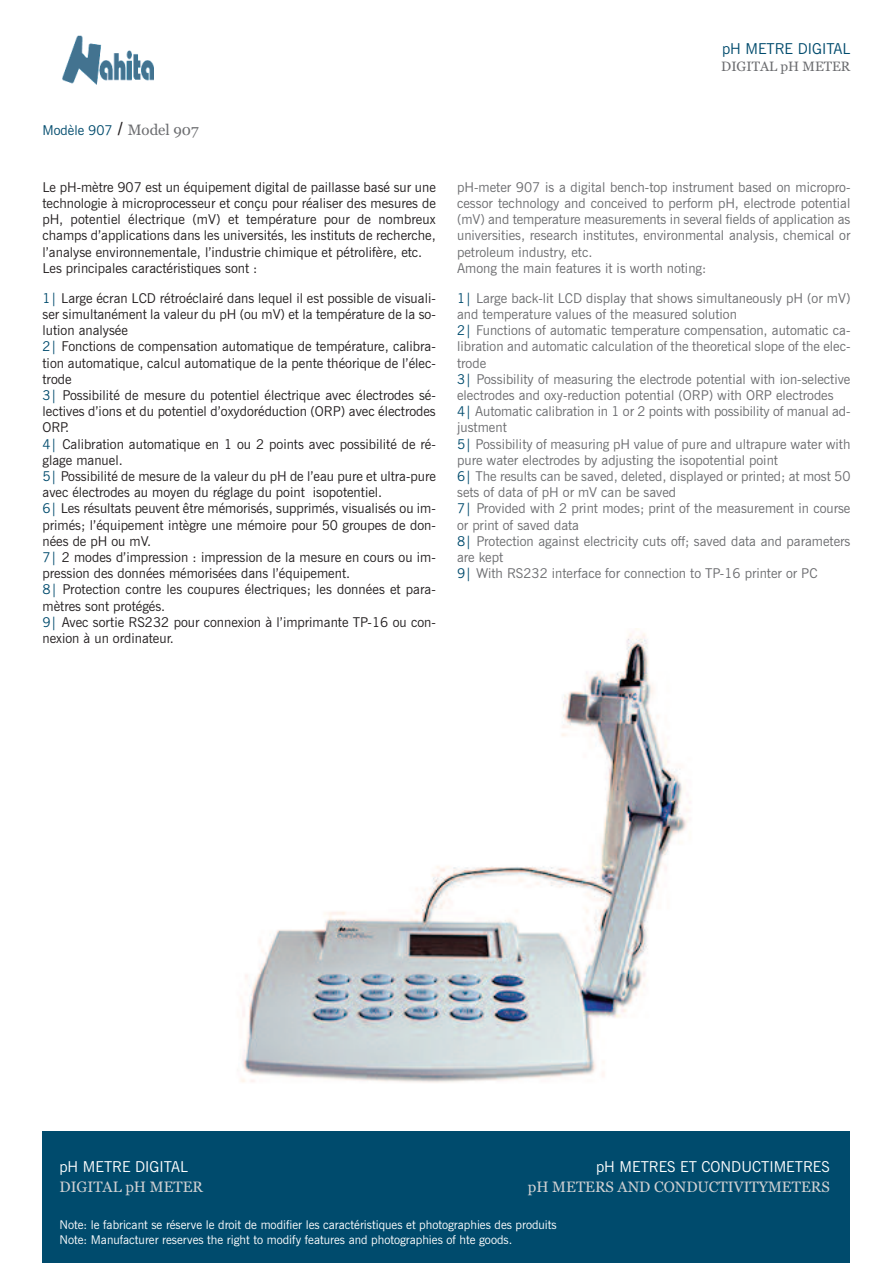
<style>
.page{position:relative;width:893px;height:1263px;background:#fff}
.page>*{position:absolute;margin:0;border:0;box-sizing:border-box;transform-origin:0 0}
.t1{font:15px "Georgia";color:#cfd0d2}
.t2{font:15px "News Gothic";color:#fff}
.t3{font:15px "News Gothic";color:#004b6d}
.t4{font:13.5px/16.2px "News Gothic";color:#231f20}
.t5{font:13.5px/16.2px "News Gothic";color:#6c6d70}
.t6{font:13.5px "News Gothic";color:#004b6d}
.t7{font:13.5px "Georgia";color:#6c6d70}
.t8{font:12px/14.4px "News Gothic";color:#fff}
.s1{font-family:"Arial";font-size:18px;color:#231f20}
.s2{font-family:"Georgia";font-size:15px;color:#6c6d70}
.s3{color:#004b6d}
</style>
<div class="page">
<img style="left:240px;top:628px;width:451px;height:455px">
<div style="left:43px;top:1131px;width:807px;height:132px;background:#004b6d"></div>
<img style="left:62px;top:35px;width:91px;height:50px">
<p class="t6" style="left:43px;top:122px;width:158px">Modèle 907 <span class="s1">/</span> <span class="s2">Model 907</span></p>
<p class="t3" style="left:722px;top:40px;width:130px">pH METRE DIGITAL</p>
<p class="t7" style="left:721px;top:58px;width:131px">DIGITAL pH METER</p>
<p class="t4" style="left:43px;top:179px;width:395px">Le pH-mètre 907 est un équipement digital de paillasse basé sur une technologie à microprocesseur et conçu pour réaliser des mesures de pH, potentiel électrique (mV) et température pour de nombreux champs d’applications dans les universités, les instituts de recherche, l’analyse environnementale, l’industrie chimique et pétrolifère, etc.<br>Les principales caractéristiques sont :</p>
<p class="t5" style="left:457px;top:179px;width:395px">pH-meter 907 is a digital bench-top instrument based on micropro&shy;cessor technology and conceived to perform pH, electrode potential (mV) and temperature measurements in several fields of application as universities, research institutes, environmental analysis, chemical or petroleum industry, etc.<br>Among the main features it is worth noting:</p>
<p class="t4" style="left:43px;top:290px;width:395px"><span class="s3">1|</span> Large écran LCD rétroéclairé dans lequel il est possible de visuali&shy;ser simultanément la valeur du pH (ou mV) et la température de la so&shy;lution analysée<br><span class="s3">2|</span> Fonctions de compensation automatique de température, calibra&shy;tion automatique, calcul automatique de la pente théorique de l’élec&shy;trode<br><span class="s3">3|</span> Possibilité de mesure du potentiel électrique avec électrodes sé&shy;lectives d’ions et du potentiel d’oxydoréduction (ORP) avec électrodes ORP.<br><span class="s3">4|</span> Calibration automatique en 1 ou 2 points avec possibilité de ré&shy;glage manuel.<br><span class="s3">5|</span> Possibilité de mesure de la valeur du pH de l’eau pure et ultra-pure avec électrodes au moyen du réglage du point isopotentiel.<br><span class="s3">6|</span> Les résultats peuvent être mémorisés, supprimés, visualisés ou im&shy;primés; l’équipement intègre une mémoire pour 50 groupes de don&shy;nées de pH ou mV.<br><span class="s3">7|</span> 2 modes d’impression : impression de la mesure en cours ou im&shy;pression des données mémorisées dans l’équipement.<br><span class="s3">8|</span> Protection contre les coupures électriques; les données et para&shy;mètres sont protégés.<br><span class="s3">9|</span> Avec sortie RS232 pour connexion à l’imprimante TP-16 ou con&shy;nexion à un ordinateur.</p>
<p class="t5" style="left:457px;top:290px;width:395px"><span class="s3">1|</span> Large back-lit LCD display that shows simultaneously pH (or mV) and temperature values of the measured solution<br><span class="s3">2|</span> Functions of automatic temperature compensation, automatic ca&shy;libration and automatic calculation of the theoretical slope of the elec&shy;trode<br><span class="s3">3|</span> Possibility of measuring the electrode potential with ion-selective electrodes and oxy-reduction potential (ORP) with ORP electrodes <span class="s3">4|</span> Automatic calibration in 1 or 2 points with possibility of manual ad&shy;justment<br><span class="s3">5|</span> Possibility of measuring pH value of pure and ultrapure water with pure water electrodes by adjusting the isopotential point<br><span class="s3">6|</span> The results can be saved, deleted, displayed or printed; at most 50 sets of data of pH or mV can be saved<br><span class="s3">7|</span> Provided with 2 print modes; print of the measurement in course or print of saved data<br><span class="s3">8|</span> Protection against electricity cuts off; saved data and parameters are kept<br><span class="s3">9|</span> With RS232 interface for connection to TP-16 printer or PC</p>
<p class="t2" style="left:60px;top:1158px;width:130px">pH METRE DIGITAL</p>
<p class="t1" style="left:60px;top:1178px;width:145px">DIGITAL pH METER</p>
<p class="t2" style="left:596px;top:1158px;width:235px">pH METRES ET CONDUCTIMETRES</p>
<p class="t1" style="left:528px;top:1178px;width:303px">pH METERS AND CONDUCTIVITYMETERS</p>
<p class="t8" style="left:60px;top:1218px;width:499px">Note: le fabricant se réserve le droit de modifier les caractéristiques et photographies des produits<br>Note: Manufacturer reserves the right to modify features and photographies of hte goods.</p>
</div>
